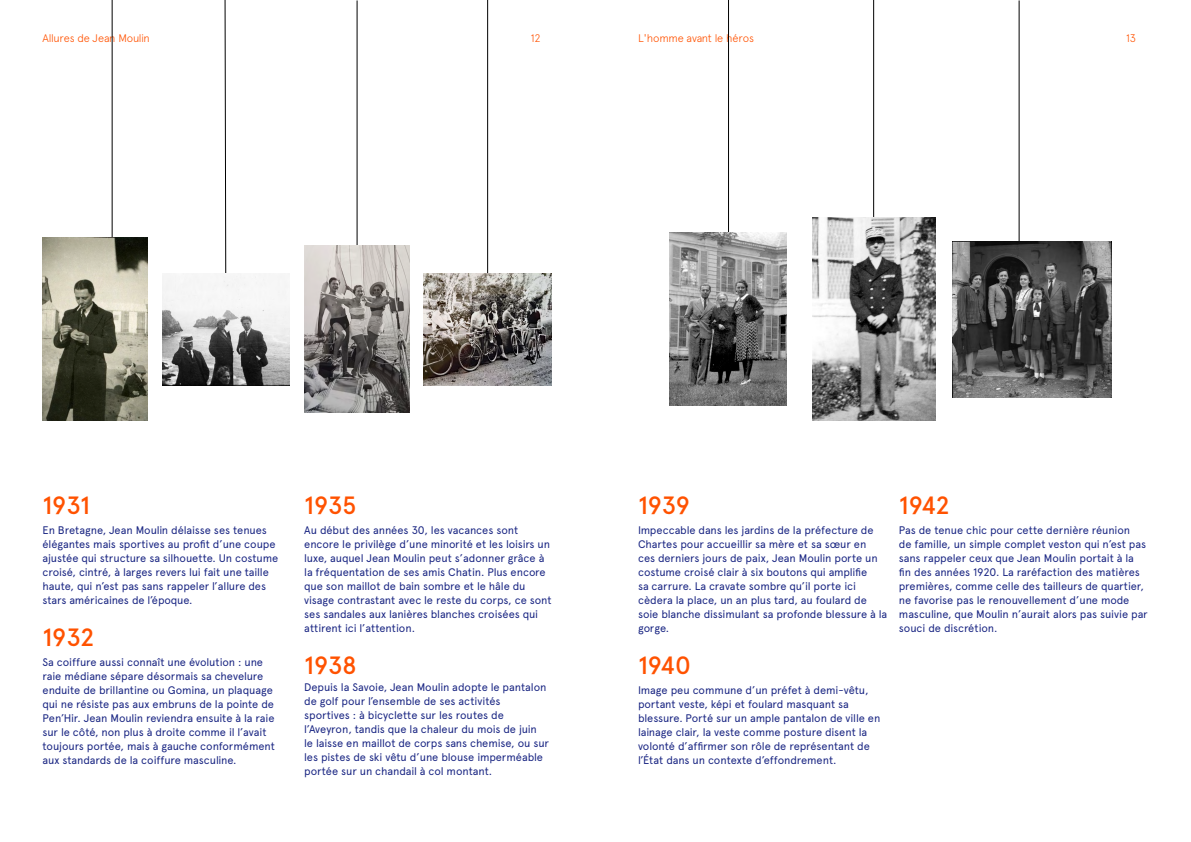
<style>
.page{position:relative;width:1191px;height:842px;background:#fff}
.page>*{position:absolute;margin:0;border:0;box-sizing:border-box;transform-origin:0 0}
.t1{font:500 25px "Apercu Pro";letter-spacing:-.02em;color:#ff5200}
.t2{font:11px/14px "Apercu Pro";letter-spacing:-.01em;color:#1a2683}
.t3{font:300 11px "Apercu Pro";letter-spacing:-.015em;color:#ff5200}
</style>
<div class="page">
<hr style="left:112px;top:0;width:1px;height:258px;background:#000">
<svg style="left:225px;top:0;width:1px;height:273px"></svg>
<hr style="left:357px;top:0;width:1px;height:258px;background:#000">
<hr style="left:487px;top:0;width:1px;height:290px;background:#000">
<img style="left:43px;top:238px;width:105px;height:183px">
<img style="left:162px;top:274px;width:128px;height:111px">
<img style="left:304px;top:246px;width:105px;height:167px">
<img style="left:424px;top:273px;width:128px;height:112px">
<hr style="left:728px;top:0;width:1px;height:258px;background:#000">
<hr style="left:873px;top:0;width:1px;height:273px;background:#000">
<hr style="left:1019px;top:0;width:1px;height:258px;background:#000">
<img style="left:669px;top:233px;width:118px;height:173px">
<img style="left:812px;top:217px;width:123px;height:204px">
<img style="left:952px;top:241px;width:159px;height:156px">
<p class="t3" style="left:43px;top:30px;width:109px">Allures de Jean Moulin</p>
<p class="t3" style="left:531px;top:30px;width:11px">12</p>
<p class="t3" style="left:638px;top:30px;width:117px">L'homme avant le héros</p>
<p class="t3" style="left:1126px;top:30px;width:11px">13</p>
<h1 class="t1" style="left:43px;top:486px;width:49px">1931</h1>
<p class="t2" style="left:43px;top:522px;width:237px">En Bretagne, Jean Moulin délaisse ses tenues élégantes mais sportives au profit d’une coupe ajustée qui structure sa silhouette. Un costume croisé, cintré, à larges revers lui fait une taille haute, qui n’est pas sans rappeler l’allure des stars américaines de l’époque.</p>
<h1 class="t1" style="left:43px;top:618px;width:53px">1932</h1>
<p class="t2" style="left:43px;top:654px;width:234px">Sa coiffure aussi connaît une évolution : une raie médiane sépare désormais sa chevelure enduite de brillantine ou Gomina, un plaquage qui ne résiste pas aux embruns de la pointe de Pen’Hir. Jean Moulin reviendra ensuite à la raie sur le côté, non plus à droite comme il l’avait toujours portée, mais à gauche conformément aux standards de la coiffure masculine.</p>
<h1 class="t1" style="left:304px;top:486px;width:54px">1935</h1>
<p class="t2" style="left:304px;top:522px;width:249px">Au début des années 30, les vacances sont encore le privilège d’une minorité et les loisirs un luxe, auquel Jean Moulin peut s’adonner grâce à la fréquentation de ses amis Chatin. Plus encore que son maillot de bain sombre et le hâle du visage contrastant avec le reste du corps, ce sont ses sandales aux lanières blanches croisées qui attirent ici l’attention.</p>
<h1 class="t1" style="left:304px;top:646px;width:54px">1938</h1>
<p class="t2" style="left:304px;top:679px;width:246px">Depuis la Savoie, Jean Moulin adopte le pantalon de golf pour l’ensemble de ses activités sportives : à bicyclette sur les routes de l’Aveyron, tandis que la chaleur du mois de juin<br>le laisse en maillot de corps sans chemise, ou sur les pistes de ski vêtu d’une blouse imperméable portée sur un chandail à col montant.</p>
<h1 class="t1" style="left:638px;top:486px;width:53px">1939</h1>
<p class="t2" style="left:638px;top:522px;width:251px">Impeccable dans les jardins de la préfecture de Chartes pour accueillir sa mère et sa sœur en<br>ces derniers jours de paix, Jean Moulin porte un costume croisé clair à six boutons qui amplifie<br>sa carrure. La cravate sombre qu’il porte ici cèdera la place, un an plus tard, au foulard de soie blanche dissimulant sa profonde blessure à la gorge.</p>
<h1 class="t1" style="left:638px;top:646px;width:54px">1940</h1>
<p class="t2" style="left:638px;top:682px;width:244px">Image peu commune d’un préfet à demi-vêtu, portant veste, képi et foulard masquant sa blessure. Porté sur un ample pantalon de ville en lainage clair, la veste comme posture disent la volonté d’affirmer son rôle de représentant de l’État dans un contexte d’effondrement.</p>
<h1 class="t1" style="left:899px;top:486px;width:52px">1942</h1>
<p class="t2" style="left:899px;top:522px;width:250px">Pas de tenue chic pour cette dernière réunion<br>de famille, un simple complet veston qui n’est pas sans rappeler ceux que Jean Moulin portait à la fin des années 1920. La raréfaction des matières premières, comme celle des tailleurs de quartier, ne favorise pas le renouvellement d’une mode masculine, que Moulin n’aurait alors pas suivie par souci de discrétion.</p>
</div>
